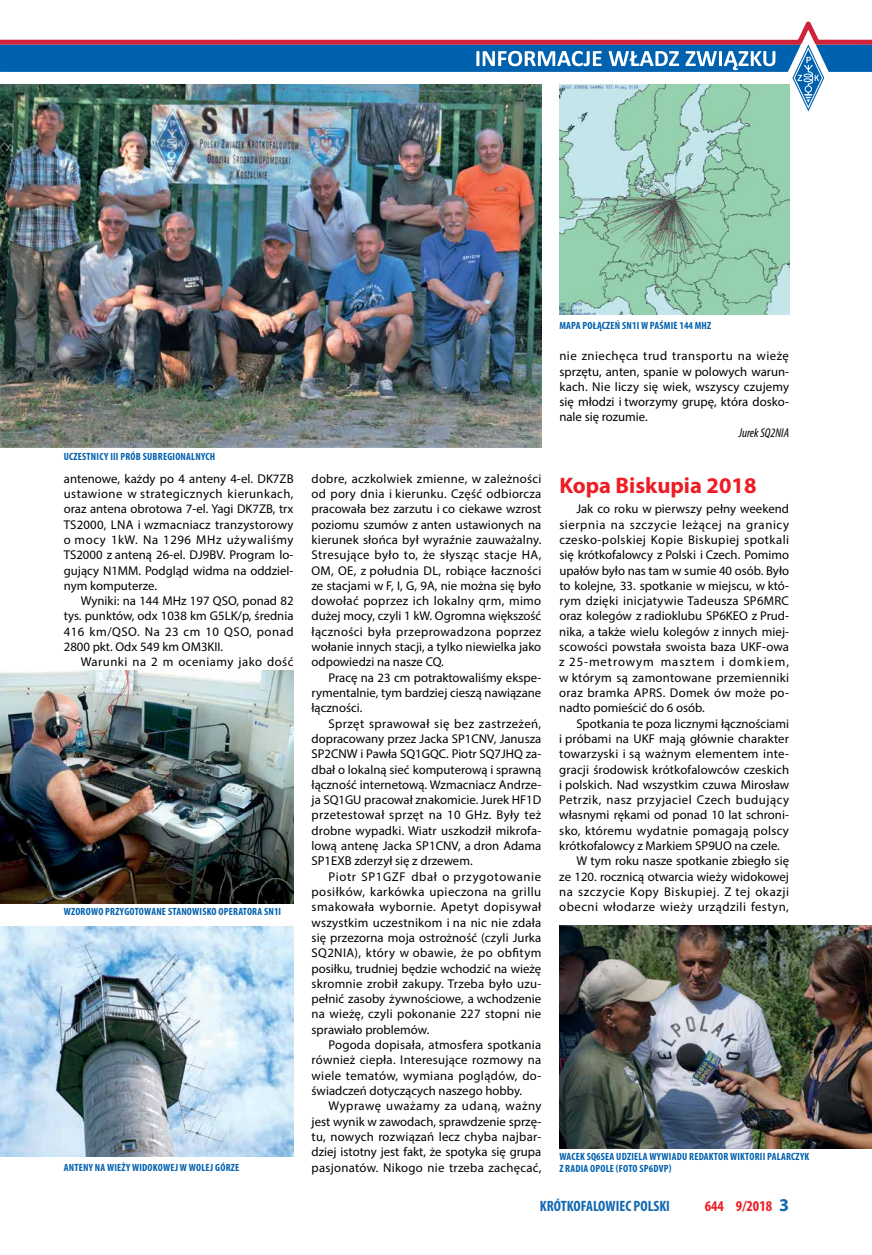
<style>
.page{position:relative;width:872px;height:1255px;background:#fff}
.page>*{position:absolute;margin:0;border:0;box-sizing:border-box;transform-origin:0 0}
.t1{font:700 22.5px "Myriad Pro";color:#ed1d24}
.t2{font:700 condensed 15px "Myriad Pro";color:#1268b3}
.t3{font:700 condensed 15px "Myriad Pro";color:#ed1d24}
.t4{font:12.75px/15.3px "Myriad Pro";letter-spacing:.005em;color:#000;text-align:justify}
.t5{font:12.75px "Myriad Pro";letter-spacing:.035em;color:#000}
.t6{font:12.75px "Myriad Pro";letter-spacing:.04em;color:#000}
.t7{font:12.75px "Myriad Pro";letter-spacing:.045em;color:#000}
.t8{font:12.75px "Myriad Pro";letter-spacing:.025em;color:#000}
.t9{font:italic condensed 12.75px "Myriad Pro";color:#000}
.t10{font:700 condensed 10.5px "Myriad Pro";letter-spacing:.02em;color:#0061af}
.s1{font-stretch:normal;font-size:18px;color:#1268b3}
</style>
<div class="page">
<img style="left:0;top:113px;width:542px;height:334px">
<img style="left:0;top:926px;width:293px;height:230px">
<img style="left:0;top:670px;width:293px;height:233px">
<img style="left:559px;top:113px;width:230px;height:201px">
<img style="left:559px;top:925px;width:313px;height:223px">
<img style="left:0;top:21px;width:872px;height:92px">
<p class="t10" style="left:64px;top:450px;width:11px">UCZES</p>
<p class="t10" style="left:87px;top:450px;width:62px">TNICY III PRÓB SUBREGIO</p>
<p class="t10" style="left:181px;top:450px;width:31px">NALNYCH</p>
<p class="t4" style="left:64px;top:470px;width:231px">antenowe, każdy po 4 anteny 4-el. DK7ZB ustawione w strategicznych kierunkach, oraz antena obrotowa 7-el. Yagi DK7ZB, trx TS2000, LNA i wzmacniacz tranzystorowy o mocy 1kW. Na 1296 MHz używaliśmy TS2000 z anteną 26-el. DJ9BV. Program lo&shy;gujący N1MM. Podgląd widma na oddziel&shy;nym komputerze.</p>
<p class="t4" style="left:64px;top:593px;width:231px;text-indent:17px">Wyniki: na 144 MHz 197 QSO, ponad 82 tys. punktów, odx 1038 km G5LK/p, średnia 416 km/QSO. Na 23 cm 10 QSO, ponad 2800 pkt. Odx 549 km OM3KII.</p>
<p class="t5" style="left:81px;top:654px;width:214px">Warunki na 2 m oceniamy jako dość</p>
<p class="t10" style="left:64px;top:905px;width:14px">WZORO</p>
<p class="t10" style="left:91px;top:905px;width:114px">WO PRZYGOTOWANE STANOWISKO</p>
<p class="t10" style="left:218px;top:905px;width:6px">OPERA</p>
<p class="t10" style="left:243px;top:905px;width:40px">TORA SN1I</p>
<p class="t10" style="left:64px;top:1161px;width:82px">ANTENY NA WIEŻY WIDOKO</p>
<p class="t10" style="left:163px;top:1161px;width:30px">WEJ W WOLE</p>
<p class="t10" style="left:210px;top:1161px;width:21px">J GÓRZE</p>
<p class="t4" style="left:311px;top:470px;width:231px">dobre, aczkolwiek zmienne, w zależności od pory dnia i kierunku. Część odbiorcza pracowała bez zarzutu i co ciekawe wzrost poziomu szumów z anten ustawionych na kierunek słońca był wyraźnie zauważalny.<br>Stresujące było to, że słysząc stacje HA, OM, OE, z południa DL, robiące łaczności ze stacjami w F, I, G, 9A, nie można się było dowołać poprzez ich lokalny qrm, mimo dużej mocy, czyli 1 kW. Ogromna większość łączności była przeprowadzona poprzez wołanie innych stacji, a tylko niewielka jako odpowiedzi na nasze CQ.</p>
<p class="t4" style="left:311px;top:669px;width:231px;text-indent:17px">Pracę na 23 cm potraktowaliśmy ekspe&shy;rymentalnie, tym bardziej cieszą nawiązane łączności.</p>
<p class="t4" style="left:311px;top:715px;width:231px;text-indent:17px">Sprzęt sprawował się bez zastrzeżeń, dopracowany przez Jacka SP1CNV, Janusza SP2CNW i Pawła SQ1GQC. Piotr SQ7JHQ za&shy;dbał o lokalną sieć komputerową i sprawną łączność internetową. Wzmacniacz Andrze&shy;ja SQ1GU pracował znakomicie. Jurek HF1D przetestował sprzęt na 10 GHz. Były też drobne wypadki. Wiatr uszkodził mikrofa&shy;lową antenę Jacka SP1CNV, a dron Adama SP1EXB zderzył się z drzewem.</p>
<p class="t4" style="left:311px;top:868px;width:231px;text-indent:17px">Piotr SP1GZF dbał o przygotowanie posiłków, karkówka upieczona na grillu smakowała wybornie. Apetyt dopisywał wszystkim uczestnikom i na nic nie zdała się przezorna moja ostrożność (czyli Jurka SQ2NIA), który w obawie, że po obfitym posiłku, trudniej będzie wchodzić na wieżę skromnie zrobił zakupy. Trzeba było uzu&shy;pełnić zasoby żywnościowe, a wchodzenie na wieżę, czyli pokonanie 227 stopni nie sprawiało problemów.</p>
<p class="t4" style="left:311px;top:1036px;width:231px;text-indent:17px">Pogoda dopisała, atmosfera spotkania również ciepła. Interesujące rozmowy na wiele tematów, wymiana poglądów, do&shy;świadczeń dotyczących naszego hobby.</p>
<p class="t4" style="left:311px;top:1098px;width:231px;text-indent:17px">Wyprawę uważamy za udaną, ważny jest wynik w zawodach, sprawdzenie sprzę&shy;tu, nowych rozwiązań lecz chyba najbar&shy;dziej istotny jest fakt, że spotyka się grupa pasjonatów. Nikogo nie trzeba zachęcać,</p>
<p class="t10" style="left:559px;top:318px;width:7px">MAPA</p>
<p class="t10" style="left:582px;top:318px;width:130px">POŁĄCZEŃ SN1I W PAŚMIE 144 MHZ</p>
<p class="t4" style="left:559px;top:348px;width:231px">nie zniechęca trud transportu na wieżę sprzętu, anten, spanie w polowych warun&shy;kach. Nie liczy się wiek, wszyscy czujemy się młodzi i tworzymy grupę, która dosko&shy;nale się rozumie.</p>
<p class="t9" style="left:738px;top:425px;width:52px">Jurek SQ2NIA</p>
<h1 class="t1" style="left:559px;top:470px;width:199px">Kopa Biskupia 2018</h1>
<p class="t4" style="left:559px;top:501px;width:231px;text-indent:17px">Jak co roku w pierwszy pełny weekend sierpnia na szczycie leżącej na granicy czesko-polskiej Kopie Biskupiej spotkali się krótkofalowcy z Polski i Czech. Pomimo upałów było nas tam w sumie 40 osób. Było to kolejne, 33. spotkanie w miejscu, w któ&shy;rym dzięki inicjatywie Tadeusza SP6MRC oraz kolegów z radioklubu SP6KEO z Prud&shy;nika, a także wielu kolegów z innych miej&shy;scowości powstała swoista baza UKF-owa z 25-metrowym masztem i domkiem, w którym są zamontowane przemienniki oraz bramka APRS. Domek ów może po&shy;nadto pomieścić do 6 osób.</p>
<p class="t4" style="left:576px;top:715px;width:214px">Spotkania te poza licznymi łącznościami</p>
<p class="t4" style="left:559px;top:730px;width:231px">i próbami na UKF mają głównie charakter</p>
<p class="t4" style="left:559px;top:746px;width:231px">towarzyski i są ważnym elementem inte-</p>
<p class="t4" style="left:559px;top:761px;width:231px">gracji środowisk krótkofalowców czeskich</p>
<p class="t4" style="left:559px;top:776px;width:231px">i polskich. Nad wszystkim czuwa Mirosław</p>
<p class="t6" style="left:559px;top:792px;width:231px">Petrzik, nasz przyjaciel Czech budujący</p>
<p class="t4" style="left:559px;top:807px;width:231px">własnymi rękami od ponad 10 lat schroni-</p>
<p class="t8" style="left:559px;top:822px;width:231px">sko, któremu wydatnie pomagają polscy</p>
<p class="t4" style="left:559px;top:837px;width:222px">krótkofalowcy z Markiem SP9UO na czele.</p>
<p class="t4" style="left:576px;top:853px;width:214px">W tym roku nasze spotkanie zbiegło się</p>
<p class="t4" style="left:559px;top:868px;width:231px">ze 120. rocznicą otwarcia wieży widokowej</p>
<p class="t7" style="left:559px;top:883px;width:231px">na szczycie Kopy Biskupiej. Z tej okazji</p>
<p class="t5" style="left:559px;top:899px;width:231px">obecni włodarze wieży urządzili festyn,</p>
<p class="t10" style="left:559px;top:1149px;width:7px">WACEK</p>
<p class="t10" style="left:587px;top:1149px;width:35px">SQ6SEA UDZIELA</p>
<p class="t10" style="left:649px;top:1149px;width:25px">WYWIADU</p>
<p class="t10" style="left:689px;top:1149px;width:6px">REDAK</p>
<p class="t10" style="left:714px;top:1149px;width:41px">TOR WIKTORII</p>
<p class="t10" style="left:767px;top:1149px;width:11px">PALARCZ</p>
<p class="t10" style="left:800px;top:1149px;width:10px">YK</p>
<p class="t10" style="left:559px;top:1161px;width:6px">ZRADIA</p>
<p class="t10" style="left:590px;top:1161px;width:11px">OPOLE</p>
<p class="t10" style="left:616px;top:1161px;width:57px">(FOTO SP6DVP)</p>
<p class="t2" style="left:540px;top:1196px;width:131px">KRÓTKOFALOWIEC POLSKI</p>
<p class="t3" style="left:705px;top:1196px;width:86px">644 9/2018 <span class="s1">3</span></p>
</div>
